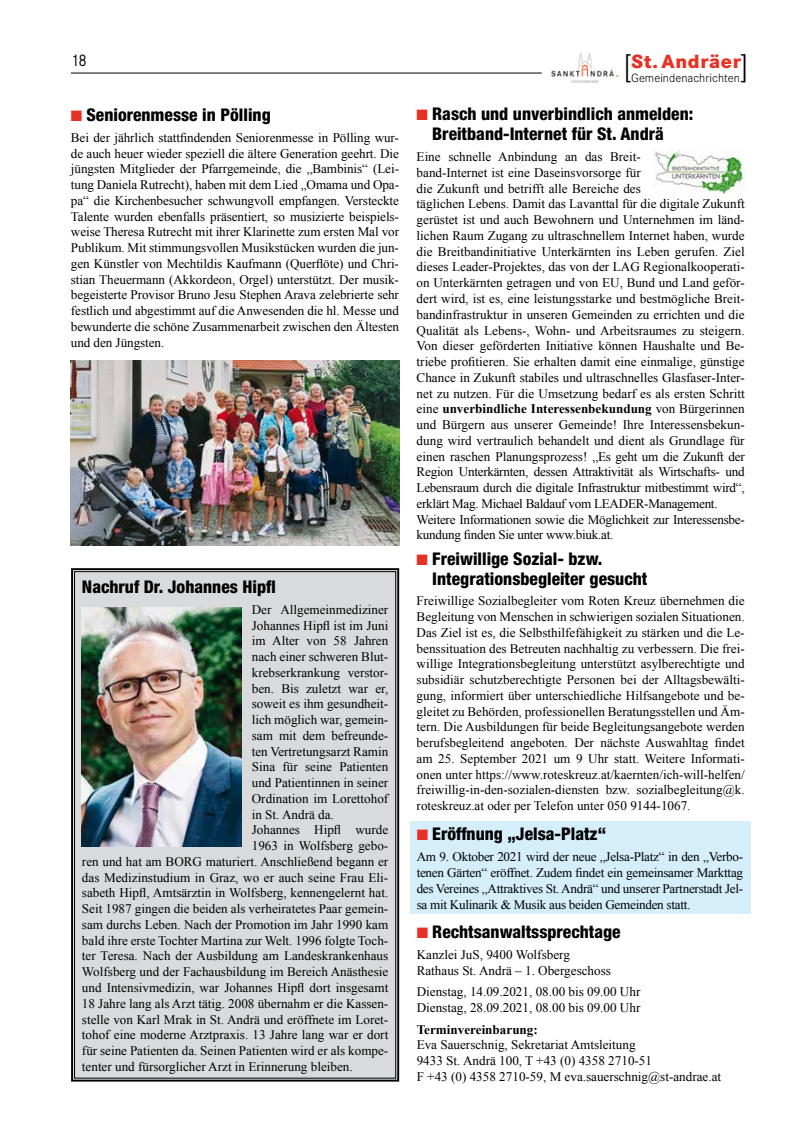
<style>
.page{position:relative;width:798px;height:1134px;background:#fff}
.page>*{position:absolute;margin:0;border:0;box-sizing:border-box;transform-origin:0 0}
.t1{font:300 32.75px "Corporate S";color:#000}
.t2{font:800 19.88px "Corporate S";letter-spacing:.03em;color:#e63224}
.t3{font:800 condensed 17.5px/20px "Helvetica Neue";color:#000}
.t4{font:17.5px "Corporate S";color:#000;scale:.9 1}
.t5{font:13.12px/15.8px "Times New Roman";color:#000}
.t6{font:700 13.12px "Times New Roman";color:#000}
.t7{font:300 12.5px "Corporate S";letter-spacing:.005em;color:#000}
.s1{color:#e63224}
.s2{font-weight:700}
</style>
<div class="page">
<hr style="left:71px;top:73px;width:470px;height:1px;background:#000">
<img style="left:551px;top:53px;width:67px;height:30px">
<img style="left:71px;top:360px;width:328px;height:186px">
<img style="left:653px;top:149px;width:92px;height:45px">
<div style="left:410px;top:821px;width:340px;height:92px;background:#d4eefa"></div>
<div style="left:71px;top:568px;width:329px;height:514px;background:#d9dadb"></div>
<div style="left:74px;top:571px;width:322px;height:507px;border:1px solid #000"></div>
<img style="left:82px;top:607px;width:159px;height:239px">
<h1 class="t1" style="left:623px;top:47px;width:10px">[</h1>
<h1 class="t1" style="left:739px;top:47px;width:10px">]</h1>
<h3 class="t4" style="left:71px;top:51px;width:19px">18</h3>
<h2 class="t2" style="left:631px;top:50px;width:111px">St. Andräer</h2>
<p class="t7" style="left:631px;top:71px;width:110px">Gemeindenachrichten</p>
<h3 class="t3" style="left:71px;top:105px;width:201px"><span class="s1">■</span> Seniorenmesse in Pölling</h3>
<p class="t5" style="left:71px;top:129px;width:329px;text-align:justify">Bei der jährlich stattfindenden Seniorenmesse in Pölling wur&shy;de auch heuer wieder speziell die ältere Generation geehrt. Die jüngsten Mitglieder der Pfarrgemeinde, die „Bambinis“ (Lei&shy;tung Daniela Rutrecht), haben mit dem Lied „Omama und Opa&shy;pa“ die Kirchenbesucher schwungvoll empfangen. Versteckte Talente wurden ebenfalls präsentiert, so musizierte beispiels&shy;weise Theresa Rutrecht mit ihrer Klarinette zum ersten Mal vor Publikum. Mit stimmungsvollen Musikstücken wurden die jun&shy;gen Künstler von Mechtildis Kaufmann (Querflöte) und Chri&shy;stian Theuermann (Akkordeon, Orgel) unterstützt. Der musik&shy;begeisterte Provisor Bruno Jesu Stephen Arava zelebrierte sehr festlich und abgestimmt auf die Anwesenden die hl. Messe und bewunderte die schöne Zusammenarbeit zwischen den Ältesten und den Jüngsten.</p>
<h3 class="t3" style="left:82px;top:577px;width:195px">Nachruf Dr. Johannes Hipfl</h3>
<p class="t5" style="left:252px;top:601px;width:138px">Der Allgemeinmediziner</p>
<p class="t5" style="left:252px;top:617px;width:138px">Johannes Hipfl ist im Juni</p>
<p class="t5" style="left:252px;top:633px;width:138px">im Alter von 58 Jahren</p>
<p class="t5" style="left:252px;top:649px;width:138px">nach einer schweren Blut-</p>
<p class="t5" style="left:252px;top:664px;width:138px">krebserkrankung verstor-</p>
<p class="t5" style="left:252px;top:680px;width:138px">ben. Bis zuletzt war er,</p>
<p class="t5" style="left:252px;top:696px;width:138px">soweit es ihm gesundheit-</p>
<p class="t5" style="left:252px;top:712px;width:138px">lich möglich war, gemein-</p>
<p class="t5" style="left:252px;top:727px;width:138px">sam mit dem befreunde-</p>
<p class="t5" style="left:252px;top:743px;width:138px">ten Vertretungsarzt Ramin</p>
<p class="t5" style="left:252px;top:759px;width:138px">Sina für seine Patienten</p>
<p class="t5" style="left:252px;top:775px;width:138px">und Patientinnen in seiner</p>
<p class="t5" style="left:252px;top:790px;width:138px">Ordination im Lorettohof</p>
<p class="t5" style="left:252px;top:806px;width:84px">in St. Andrä da.</p>
<p class="t5" style="left:252px;top:822px;width:138px">Johannes Hipfl wurde</p>
<p class="t5" style="left:252px;top:838px;width:138px">1963 in Wolfsberg gebo-</p>
<p class="t5" style="left:82px;top:853px;width:308px">ren und hat am BORG maturiert. Anschließend begann er</p>
<p class="t5" style="left:82px;top:869px;width:308px">das Medizinstudium in Graz, wo er auch seine Frau Eli-</p>
<p class="t5" style="left:82px;top:885px;width:308px">sabeth Hipfl, Amtsärztin in Wolfsberg, kennengelernt hat.</p>
<p class="t5" style="left:82px;top:901px;width:308px">Seit 1987 gingen die beiden als verheiratetes Paar gemein-</p>
<p class="t5" style="left:82px;top:916px;width:308px">sam durchs Leben. Nach der Promotion im Jahr 1990 kam</p>
<p class="t5" style="left:82px;top:932px;width:308px">bald ihre erste Tochter Martina zur Welt. 1996 folgte Toch-</p>
<p class="t5" style="left:82px;top:948px;width:308px">ter Teresa. Nach der Ausbildung am Landeskrankenhaus</p>
<p class="t5" style="left:82px;top:964px;width:308px">Wolfsberg und der Fachausbildung im Bereich Anästhesie</p>
<p class="t5" style="left:82px;top:979px;width:308px">und Intensivmedizin, war Johannes Hipfl dort insgesamt</p>
<p class="t5" style="left:82px;top:995px;width:308px">18 Jahre lang als Arzt tätig. 2008 übernahm er die Kassen-</p>
<p class="t5" style="left:82px;top:1011px;width:308px">stelle von Karl Mrak in St. Andrä und eröffnete im Loret-</p>
<p class="t5" style="left:82px;top:1027px;width:308px">tohof eine moderne Arztpraxis. 13 Jahre lang war er dort</p>
<p class="t5" style="left:82px;top:1042px;width:308px">für seine Patienten da. Seinen Patienten wird er als kompe-</p>
<p class="t5" style="left:82px;top:1058px;width:272px">tenter und fürsorglicher Arzt in Erinnerung bleiben.</p>
<h3 class="t3" style="left:432px;top:104px;width:262px;text-indent:-16px"><span class="s1">■</span> Rasch und unverbindlich anmelden:<br>Breitband-Internet für St. Andrä</h3>
<p class="t5" style="left:416px;top:149px;width:329px">Eine schnelle Anbindung an das Breit-<br>band-Internet ist eine Daseinsvorsorge für<br>die Zukunft und betrifft alle Bereiche des<br>täglichen Lebens. Damit das Lavanttal für die digitale Zukunft gerüstet ist und auch Bewohnern und Unternehmen im länd&shy;lichen Raum Zugang zu ultraschnellem Internet haben, wurde die Breitbandinitiative Unterkärnten ins Leben gerufen. Ziel dieses Leader-Projektes, das von der LAG Regionalkooperati&shy;on Unterkärnten getragen und von EU, Bund und Land geför&shy;dert wird, ist es, eine leistungsstarke und bestmögliche Breit&shy;bandinfrastruktur in unseren Gemeinden zu errichten und die Qualität als Lebens-, Wohn- und Arbeitsraumes zu steigern.<br>Von dieser geförderten Initiative können Haushalte und Be&shy;triebe profitieren. Sie erhalten damit eine einmalige, günstige Chance in Zukunft stabiles und ultraschnelles Glasfaser-Inter&shy;net zu nutzen. Für die Umsetzung bedarf es als ersten Schritt eine <span class="s2">unverbindliche Interessenbekundung</span> von Bürgerinnen und Bürgern aus unserer Gemeinde! Ihre Interessensbekun&shy;dung wird vertraulich behandelt und dient als Grundlage für einen raschen Planungsprozess! „Es geht um die Zukunft der Region Unterkärnten, dessen Attraktivität als Wirtschafts- und Lebensraum durch die digitale Infrastruktur mitbestimmt wird“, erklärt Mag. Michael Baldauf vom LEADER-Management.<br>Weitere Informationen sowie die Möglichkeit zur Interessensbe&shy;kundung finden Sie unter www.biuk.at.</p>
<h3 class="t3" style="left:432px;top:548px;width:216px;text-indent:-16px"><span class="s1">■</span> Freiwillige Sozial- bzw.<br>Integrationsbegleiter gesucht</h3>
<p class="t5" style="left:416px;top:593px;width:329px;text-align:justify">Freiwillige Sozialbegleiter vom Roten Kreuz übernehmen die Begleitung von Menschen in schwierigen sozialen Situationen.<br>Das Ziel ist es, die Selbsthilfefähigkeit zu stärken und die Le&shy;benssituation des Betreuten nachhaltig zu verbessern. Die frei&shy;willige Integrationsbegleitung unterstützt asylberechtigte und subsidiär schutzberechtigte Personen bei der Alltagsbewälti&shy;gung, informiert über unterschiedliche Hilfsangebote und be&shy;gleitet zu Behörden, professionellen Beratungsstellen und Äm&shy;tern. Die Ausbildungen für beide Begleitungsangebote werden berufsbegleitend angeboten. Der nächste Auswahltag findet am 25. September 2021 um 9 Uhr statt. Weitere Informati&shy;onen unter https://www.roteskreuz.at/kaernten/ich-will-helfen/ freiwillig-in-den-sozialen-diensten bzw. sozialbegleitung@k. roteskreuz.at oder per Telefon unter 050 9144-1067.</p>
<h3 class="t3" style="left:416px;top:824px;width:191px"><span class="s1">■</span> Eröffnung „Jelsa-Platz“</h3>
<p class="t5" style="left:416px;top:849px;width:328px;text-align:justify">Am 9. Oktober 2021 wird der neue „Jelsa-Platz“ in den „Verbo&shy;tenen Gärten“ eröffnet. Zudem findet ein gemeinsamer Markttag des Vereines „Attraktives St. Andrä“ und unserer Partnerstadt Jel&shy;sa mit Kulinarik &amp; Musik aus beiden Gemeinden statt.</p>
<h3 class="t3" style="left:416px;top:922px;width:205px"><span class="s1">■</span> Rechtsanwaltssprechtage</h3>
<p class="t5" style="left:416px;top:947px;width:196px">Kanzlei JuS, 9400 Wolfsberg<br>Rathaus St. Andrä – 1. Obergeschoss</p>
<p class="t5" style="left:416px;top:984px;width:225px">Dienstag, 14.09.2021, 08.00 bis 09.00 Uhr<br>Dienstag, 28.09.2021, 08.00 bis 09.00 Uhr</p>
<p class="t6" style="left:416px;top:1020px;width:123px">Terminvereinbarung:</p>
<p class="t5" style="left:416px;top:1037px;width:306px">Eva Sauerschnig, Sekretariat Amtsleitung<br>9433 St. Andrä 100, T +43 (0) 4358 2710-51<br>F +43 (0) 4358 2710-59, M eva.sauerschnig@st-andrae.at</p>
</div>
